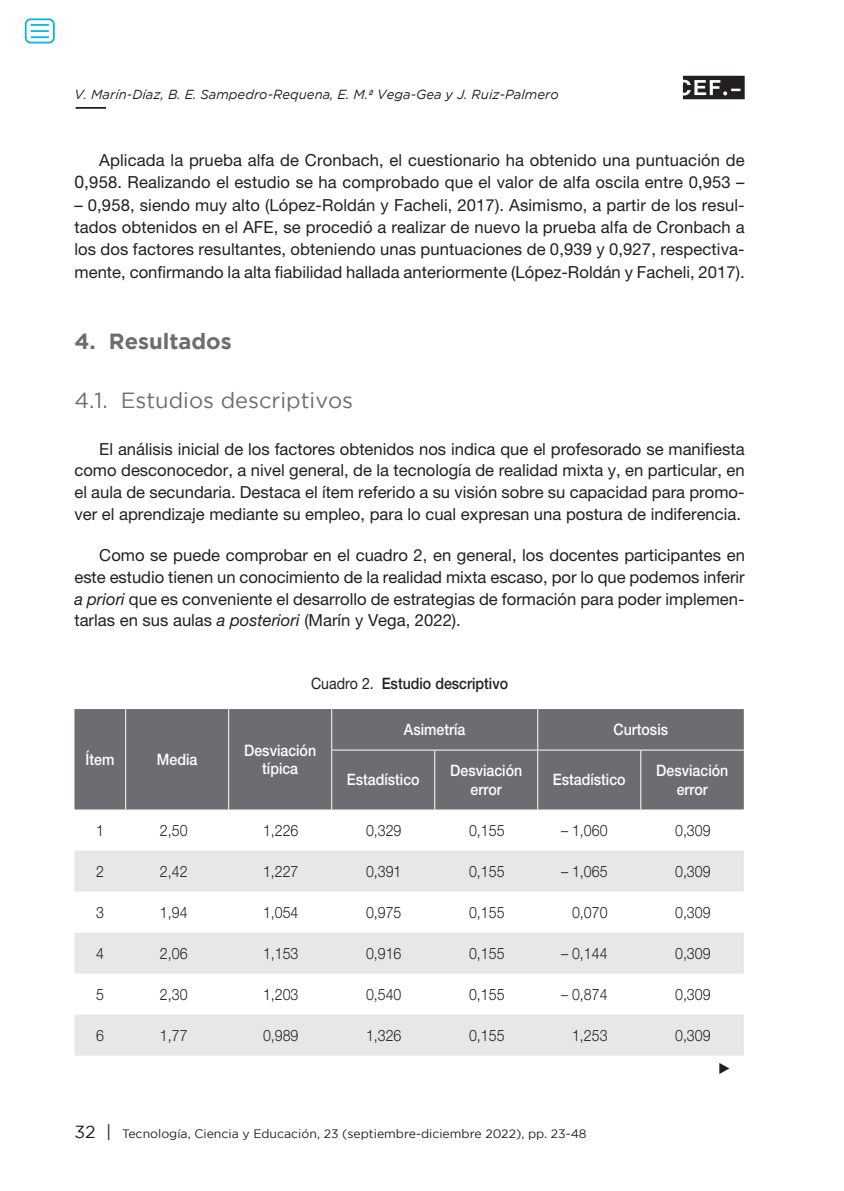
<style>
.page{position:relative;width:844px;height:1191px;background:#fff}
.page>*{position:absolute;margin:0;border:0;box-sizing:border-box;transform-origin:0 0}
.epígrafe_1_1_rtye{font:21.88px "Gotham";color:#6c6d70}
.epígrafe_1__rtye{font:700 21.88px "Gotham";color:#6c6d70}
.texto_normal{font:16.62px/21.7px "Helvetica Neue LT Std";color:#231f20;text-align:justify}
.texto_normal__espaci{font:16.62px/22.4px "Helvetica Neue LT Std";letter-spacing:.005em;color:#231f20;text-align:right}
.Tablas_y_gráficos{font:300 15.75px "Helvetica Neue LT Std";color:#231f20;scale:.9 1}
.Cabeceras_tablas_y_g{font:500 15.75px/18.4px "Helvetica Neue LT Std";color:#fff;text-align:center;scale:.9 1}
.Tablas_título{font:500 15.75px "Helvetica Neue LT Std";color:#231f20;scale:.9 1}
.Tablas_y_gráficos-2{font:15.75px "Times New Roman";color:#231f20;scale:.9 1}
.t1{font:italic 13.12px "Gotham";color:#231f20}
.t2{font:12.25px "Gotham";color:#231f20}
.s1{font-size:17.5px}
.s2{font-style:italic}
.s3{font-weight:400}
</style>
<div class="page">
<svg style="left:682px;top:76px;width:62px;height:23px"></svg>
<hr style="left:76px;top:107px;width:30px;height:2px;background:#231f20">
<div style="left:74px;top:709px;width:669px;height:100px;background:#6c6d70"></div>
<svg style="left:74px;top:850px;width:669px;height:205px;fill:#e6e7e9"></svg>
<hr style="left:125px;top:709px;width:1px;height:41px;background:#fff">
<hr style="left:228px;top:709px;width:1px;height:41px;background:#fff">
<hr style="left:125px;top:750px;width:1px;height:59px;background:#fff">
<hr style="left:228px;top:750px;width:1px;height:59px;background:#fff">
<hr style="left:331px;top:709px;width:1px;height:40px;background:#fff">
<hr style="left:537px;top:709px;width:1px;height:40px;background:#fff">
<hr style="left:331px;top:749px;width:103px;height:1px;background:#fff">
<hr style="left:331px;top:750px;width:1px;height:59px;background:#fff">
<hr style="left:434px;top:749px;width:103px;height:1px;background:#fff">
<hr style="left:434px;top:750px;width:1px;height:59px;background:#fff">
<hr style="left:537px;top:749px;width:103px;height:1px;background:#fff">
<hr style="left:537px;top:750px;width:1px;height:59px;background:#fff">
<hr style="left:640px;top:749px;width:103px;height:1px;background:#fff">
<hr style="left:640px;top:750px;width:1px;height:59px;background:#fff">
<div style="left:25px;top:18px;width:30px;height:25px;border:2px solid #00b6de;border-radius:5px"></div>
<svg style="left:31px;top:24px;width:18px;height:14px"></svg>
<p class="t1" style="left:74px;top:87px;width:485px">V. Marín-Díaz, B. E. Sampedro-Requena, E. M.ª Vega-Gea y J. Ruiz-Palmero</p>
<p class="texto_normal__espaci" style="left:74px;top:148px;width:671px">Aplicada la prueba alfa de Cronbach, el cuestionario ha obtenido una puntuación de<br><span class="s1">0,</span>958. Realizando el estudio se ha comprobado que el valor de alfa oscila entre 0,953 –</p>
<p class="texto_normal__espaci" style="left:74px;top:193px;width:671px;text-align:justify">– 0,958, siendo muy alto (López-Roldán y Facheli, 2017). Asimismo, a partir de los resul&shy;tados obtenidos en el AFE, se procedió a realizar de nuevo la prueba alfa de Cronbach a los dos factores resultantes, obteniendo unas puntuaciones de 0,939 y 0,927, respectiva&shy;mente, confirmando la alta fiabilidad hallada anteriormente (López-Roldán y Facheli, 2017).</p>
<p class="epígrafe_1__rtye" style="left:74px;top:329px;width:159px">4. Resultados</p>
<p class="epígrafe_1_1_rtye" style="left:74px;top:388px;width:280px">4.1. Estudios descriptivos</p>
<p class="texto_normal" style="left:74px;top:437px;width:671px;text-indent:25px">El análisis inicial de los factores obtenidos nos indica que el profesorado se manifiesta como desconocedor, a nivel general, de la tecnología de realidad mixta y, en particular, en el aula de secundaria. Destaca el ítem referido a su visión sobre su capacidad para promo&shy;ver el aprendizaje mediante su empleo, para lo cual expresan una postura de indiferencia.</p>
<p class="texto_normal" style="left:74px;top:544px;width:672px;text-indent:25px">Como se puede comprobar en el cuadro 2, en general, los docentes participantes en este estudio tienen un conocimiento de la realidad mixta escaso, por lo que podemos inferir <span class="s2">a priori</span> que es conveniente el desarrollo de estrategias de formación para poder implemen&shy;tarlas en sus aulas <span class="s2">a posteriori</span> (Marín y Vega, 2022).</p>
<p class="Tablas_título" style="left:311px;top:673px;width:220px"><span class="s3">Cuadro 2.</span> Estudio descriptivo</p>
<p class="Cabeceras_tablas_y_g" style="left:86px;top:750px;width:34px">Ítem</p>
<p class="Cabeceras_tablas_y_g" style="left:157px;top:750px;width:46px">Media</p>
<p class="Cabeceras_tablas_y_g" style="left:244px;top:740px;width:81px">Desviación típica</p>
<p class="Cabeceras_tablas_y_g" style="left:404px;top:720px;width:70px">Asimetría</p>
<p class="Cabeceras_tablas_y_g" style="left:613px;top:720px;width:62px">Curtosis</p>
<p class="Cabeceras_tablas_y_g" style="left:347px;top:770px;width:82px">Estadístico</p>
<p class="Cabeceras_tablas_y_g" style="left:450px;top:761px;width:81px">Desviación error</p>
<p class="Cabeceras_tablas_y_g" style="left:552px;top:770px;width:82px">Estadístico</p>
<p class="Cabeceras_tablas_y_g" style="left:656px;top:761px;width:81px">Desviación error</p>
<p class="Tablas_y_gráficos" style="left:96px;top:820px;width:10px">1</p>
<p class="Tablas_y_gráficos" style="left:160px;top:820px;width:32px">2,50</p>
<p class="Tablas_y_gráficos" style="left:263px;top:820px;width:41px">1,226</p>
<p class="Tablas_y_gráficos" style="left:366px;top:820px;width:41px">0,329</p>
<p class="Tablas_y_gráficos" style="left:469px;top:820px;width:41px">0,155</p>
<p class="Tablas_y_gráficos" style="left:561px;top:820px;width:53px">– 1,060</p>
<p class="Tablas_y_gráficos" style="left:675px;top:820px;width:41px">0,309</p>
<p class="Tablas_y_gráficos" style="left:96px;top:861px;width:10px">2</p>
<p class="Tablas_y_gráficos" style="left:160px;top:861px;width:32px">2,42</p>
<p class="Tablas_y_gráficos" style="left:263px;top:861px;width:41px">1,227</p>
<p class="Tablas_y_gráficos" style="left:366px;top:861px;width:41px">0,391</p>
<p class="Tablas_y_gráficos" style="left:469px;top:861px;width:41px">0,155</p>
<p class="Tablas_y_gráficos" style="left:561px;top:861px;width:53px">– 1,065</p>
<p class="Tablas_y_gráficos" style="left:675px;top:861px;width:41px">0,309</p>
<p class="Tablas_y_gráficos" style="left:96px;top:902px;width:10px">3</p>
<p class="Tablas_y_gráficos" style="left:160px;top:902px;width:32px">1,94</p>
<p class="Tablas_y_gráficos" style="left:263px;top:902px;width:41px">1,054</p>
<p class="Tablas_y_gráficos" style="left:366px;top:902px;width:41px">0,975</p>
<p class="Tablas_y_gráficos" style="left:469px;top:902px;width:41px">0,155</p>
<p class="Tablas_y_gráficos" style="left:572px;top:902px;width:41px">0,070</p>
<p class="Tablas_y_gráficos" style="left:675px;top:902px;width:41px">0,309</p>
<p class="Tablas_y_gráficos" style="left:96px;top:943px;width:10px">4</p>
<p class="Tablas_y_gráficos" style="left:160px;top:943px;width:32px">2,06</p>
<p class="Tablas_y_gráficos" style="left:263px;top:943px;width:41px">1,153</p>
<p class="Tablas_y_gráficos" style="left:366px;top:943px;width:41px">0,916</p>
<p class="Tablas_y_gráficos" style="left:469px;top:943px;width:41px">0,155</p>
<p class="Tablas_y_gráficos" style="left:561px;top:943px;width:53px">– 0,144</p>
<p class="Tablas_y_gráficos" style="left:675px;top:943px;width:41px">0,309</p>
<p class="Tablas_y_gráficos" style="left:96px;top:984px;width:10px">5</p>
<p class="Tablas_y_gráficos" style="left:160px;top:984px;width:32px">2,30</p>
<p class="Tablas_y_gráficos" style="left:263px;top:984px;width:41px">1,203</p>
<p class="Tablas_y_gráficos" style="left:366px;top:984px;width:41px">0,540</p>
<p class="Tablas_y_gráficos" style="left:469px;top:984px;width:41px">0,155</p>
<p class="Tablas_y_gráficos" style="left:561px;top:984px;width:53px">– 0,874</p>
<p class="Tablas_y_gráficos" style="left:675px;top:984px;width:41px">0,309</p>
<p class="Tablas_y_gráficos" style="left:96px;top:1025px;width:10px">6</p>
<p class="Tablas_y_gráficos" style="left:160px;top:1025px;width:32px">1,77</p>
<p class="Tablas_y_gráficos" style="left:263px;top:1025px;width:41px">0,989</p>
<p class="Tablas_y_gráficos" style="left:366px;top:1025px;width:41px">1,326</p>
<p class="Tablas_y_gráficos" style="left:469px;top:1025px;width:41px">0,155</p>
<p class="Tablas_y_gráficos" style="left:572px;top:1025px;width:41px">1,253</p>
<p class="Tablas_y_gráficos" style="left:675px;top:1025px;width:41px">0,309</p>
<p class="Tablas_y_gráficos-2" style="left:717px;top:1057px;width:17px">►</p>
<p class="t2" style="left:74px;top:1127px;width:513px"><span class="s1">32 |</span> Tecnología, Ciencia y Educación, 23 (septiembre-diciembre 2022), pp. 23-48</p>
</div>
